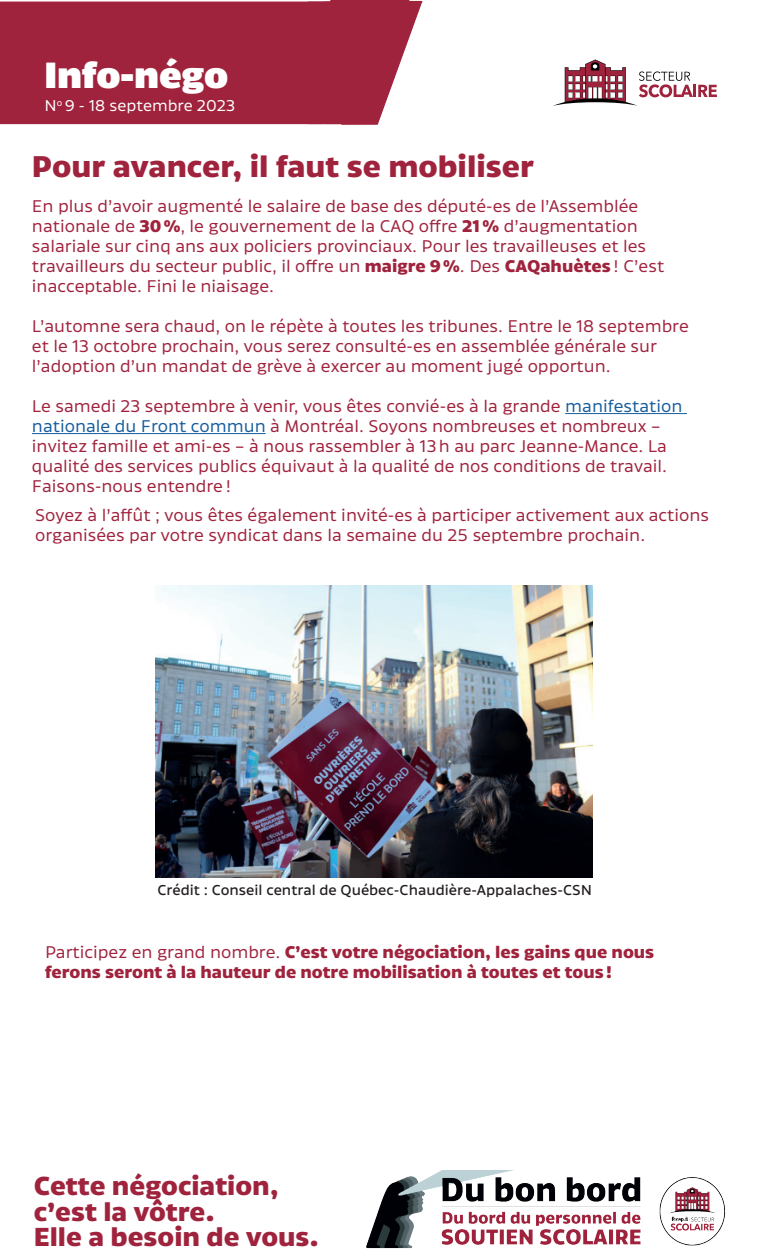
<style>
.page{position:relative;width:765px;height:1260px;background:#fff}
.page>*{position:absolute;margin:0;border:0;box-sizing:border-box;transform-origin:0 0}
.t1{font:900 35px "Canal";color:#fff}
.t2{font:700 28.75px "Canal";color:#a0233d}
.t3{font:700 25px/25.6px "Canal";color:#a0233d}
.t4{font:16.25px/20px "Canal";color:#a0233d}
.t5{font:700 16.25px/20px "Canal";color:#a0233d}
.t6{font:15px "Canal";color:#fff}
.t7{font:13.75px "Canal";color:#231f20}
.s1{font-weight:700}
.s2{color:#175d9e}
.s3{font-weight:400}
</style>
<div class="page">
<svg style="left:308px;top:0;width:115px;height:125px"></svg>
<div style="left:0;top:2px;width:367px;height:122px;background:#a0233d"></div>
<svg style="left:553px;top:60px;width:164px;height:46px"></svg>
<div style="left:43px;top:57px;width:293px;height:66px;border:1px solid #a0233d"></div>
<img style="left:366px;top:1170px;width:359px;height:79px">
<hr style="left:565px;top:413px;width:122px;height:1px;background:#175d9e">
<hr style="left:32px;top:433px;width:234px;height:1px;background:#175d9e">
<img style="left:155px;top:586px;width:438px;height:292px">
<h1 class="t1" style="left:44px;top:56px;width:186px">Info-négo</h1>
<p class="t6" style="left:44px;top:93px;width:192px">N<sup>o</sup> 9 - 18 septembre 2023</p>
<h2 class="t2" style="left:32px;top:140px;width:503px">Pour avancer, il faut se mobiliser</h2>
<p class="t4" style="left:32px;top:194px;width:634px">En plus d’avoir augmenté le salaire de base des député-es de l’Assemblée nationale de <span class="s1">30 %</span>, le gouvernement de la CAQ offre <span class="s1">21 %</span> d’augmentation salariale sur cinq ans aux policiers provinciaux. Pour les travailleuses et les travailleurs du secteur public, il offre un <span class="s1">maigre 9 %</span>. Des <span class="s1">CAQahuètes</span> ! C’est inacceptable. Fini le niaisage.</p>
<p class="t4" style="left:32px;top:314px;width:658px">L’automne sera chaud, on le répète à toutes les tribunes. Entre le 18 septembre et le 13 octobre prochain, vous serez consulté-es en assemblée générale sur l’adoption d’un mandat de grève à exercer au moment jugé opportun.</p>
<p class="t4" style="left:32px;top:394px;width:652px">Le samedi 23 septembre à venir, vous êtes convié-es à la grande <span class="s2">manifestation nationale du Front commun</span> à Montréal. Soyons nombreuses et nombreux – invitez famille et ami-es – à nous rassembler à 13 h au parc Jeanne-Mance. La qualité des services publics équivaut à la qualité de nos conditions de travail.<br>Faisons-nous entendre !</p>
<p class="t4" style="left:35px;top:503px;width:676px">Soyez à l’affût ; vous êtes également invité-es à participer activement aux actions organisées par votre syndicat dans la semaine du 25 septembre prochain.</p>
<p class="t7" style="left:158px;top:878px;width:436px">Crédit : Conseil central de Québec-Chaudière-Appalaches-CSN</p>
<p class="t5" style="left:45px;top:940px;width:611px"><span class="s3">Participez en grand nombre.</span> C’est votre négociation, les gains que nous ferons seront à la hauteur de notre mobilisation à toutes et tous !</p>
<h3 class="t3" style="left:34px;top:1170px;width:287px">Cette négociation, c’est la vôtre.<br>Elle a besoin de vous.</h3>
</div>
